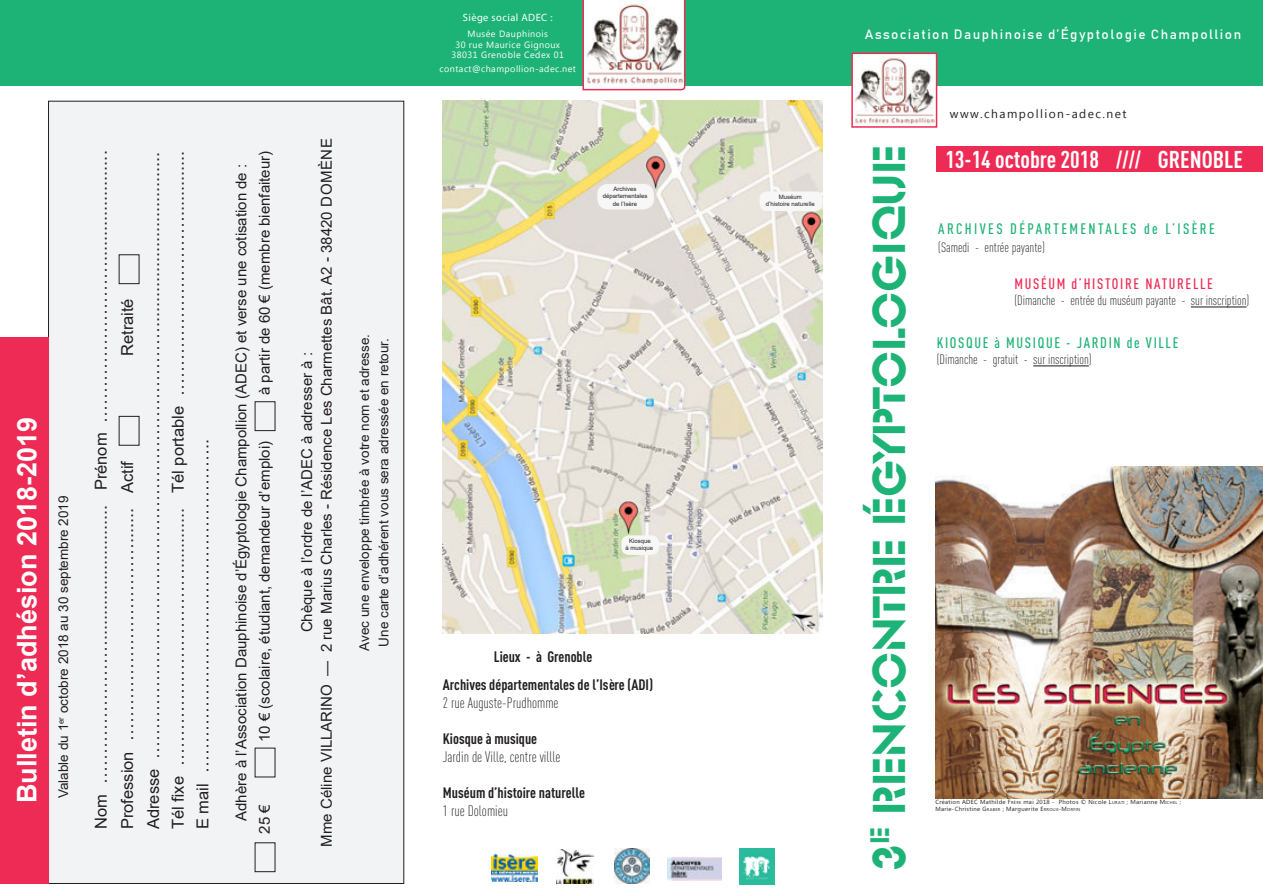
<style>
.page{position:relative;width:1263px;height:893px;background:#fff}
.page>*{position:absolute;margin:0;border:0;box-sizing:border-box;transform-origin:0 0}
.t1{font:48px "Glaser Stencil EF";color:#1db376}
.t2{font:700 27px "Arial";color:#fff}
.t3{font:700 24px "DIN Cond";color:#fff}
.t4{font:18px "Arial";color:#231f20}
.t5{font:16.5px "Arial";color:#231f20}
.t6{font:15px "Arial";color:#231f20}
.t7{font:700 15px "DIN Cond";color:#231f20}
.t8{font:300 15px "DIN Cond";color:#231f20}
.t9{font:500 15px "DIN Cond";letter-spacing:.16em;color:#1db376}
.t10{font:500 15px "DIN Cond";letter-spacing:.11em;color:#1db376}
.t11{font:500 15px "DIN Cond";letter-spacing:.11em;color:#ee2b54}
.t12{font:13.5px "Arial";color:#231f20}
.t13{font:300 13.5px "DIN Cond";color:#231f20}
.t14{font:13.5px "Bahnschrift";letter-spacing:.11em;color:#fff}
.t15{font:12px "Lao UI";letter-spacing:.12em;color:#231f20}
.t16{font:10.65px "Myriad Pro";letter-spacing:.04em;color:#fff}
.t17{font:9.15px "Lao UI";letter-spacing:.05em;color:#fff}
.t18{font:6px/7.2px "Lao UI";letter-spacing:.05em;color:#231f20}
.t19{font:6px/7.2px "Arial";color:#231f20;text-align:center}
.s1{font-size:16.5px}
.s2{font-size:21px}
.s3{font-style:inherit}
.s4{font-size:4.2px}
</style>
<div class="page">
<div style="left:0;top:0;width:1263px;height:85px;background:#1db376"></div>
<div style="left:49px;top:101px;width:355px;height:782px;background:#f2f3f4"></div>
<div style="left:0;top:337px;width:49px;height:547px;background:#ee2b54"></div>
<img style="left:492px;top:854px;width:46px;height:27px">
<img style="left:557px;top:849px;width:36px;height:34px">
<img style="left:668px;top:857px;width:53px;height:23px">
<img style="left:615px;top:849px;width:35px;height:35px">
<svg style="left:582px;top:0;width:104px;height:91px;background:#ded0d0"></svg>
<img style="left:854px;top:56px;width:80px;height:69px">
<div style="left:851px;top:53px;width:86px;height:75px;border:2px solid #ee2b54"></div>
<div style="left:937px;top:147px;width:326px;height:25px;background:#ee2b54"></div>
<img style="left:443px;top:101px;width:379px;height:533px">
<div style="left:597px;top:184px;width:57px;height:25px;background:#f7f7f8;border-radius:10px"></div>
<div style="left:621px;top:535px;width:38px;height:20px;background:#f7f7f8;border-radius:8px"></div>
<hr style="left:1191px;top:306px;width:55px;height:1px;background:#231f20">
<hr style="left:1033px;top:365px;width:56px;height:1px;background:#231f20">
<div style="left:759px;top:191px;width:63px;height:20px;background:#f7f7f8;border-radius:8px"></div>
<img style="left:936px;top:467px;width:327px;height:331px">
<img style="left:739px;top:849px;width:36px;height:35px">
<p class="t2" style="left:8px;top:803px;width:387px;rotate:-90deg">Bulletin d’adhésion 2018-2019</p>
<p class="t12" style="left:54px;top:798px;width:304px;rotate:-90deg">Valable du 1<sup>er</sup> octobre 2018 au 30 septembre 2019</p>
<p class="t4" style="left:88px;top:829px;width:680px;rotate:-90deg"><span class="s1">Nom</span> ……………………........................... <span class="s1">Prénom</span> ………………………......................</p>
<p class="t5" style="left:116px;top:356px;width:59px;rotate:-90deg">Retraité</p>
<p class="t4" style="left:114px;top:829px;width:370px;rotate:-90deg"><span class="s1">Profession</span> ……………………………....... <span class="s1">Actif</span></p>
<p class="t4" style="left:140px;top:829px;width:679px;rotate:-90deg"><span class="s1">Adresse</span> ………………………………………………………………...................................</p>
<p class="t4" style="left:165px;top:829px;width:680px;rotate:-90deg"><span class="s1">Tél fixe</span> ……………………………............ <span class="s1">Tél portable</span> ………………………….............</p>
<p class="t4" style="left:190px;top:829px;width:391px;rotate:-90deg"><span class="s1">E mail</span> ………………………………………………..</p>
<p class="t6" style="left:231px;top:821px;width:658px;rotate:-90deg">Adhère à l’Association Dauphinoise d’Égyptologie Champollion (ADEC) et verse une cotisation de :</p>
<p class="t6" style="left:254px;top:395px;width:246px;rotate:-90deg">à partir de 60 € (membre bienfaiteur)</p>
<p class="t6" style="left:254px;top:742px;width:302px;rotate:-90deg">10 € (scolaire, étudiant, demandeur d’emploi)</p>
<p class="t6" style="left:254px;top:834px;width:31px;rotate:-90deg">25 €</p>
<p class="t6" style="left:316px;top:847px;width:710px;rotate:-90deg">Mme Céline VILLARINO — 2 rue Marius Charles - Résidence Les Charmettes Bât. A2 - 38420 DOMÈNE</p>
<p class="t6" style="left:297px;top:632px;width:282px;rotate:-90deg">Chèque à l’ordre de l’ADEC à adresser à :</p>
<p class="t12" style="left:355px;top:651px;width:318px;rotate:-90deg">Avec une enveloppe timbrée à votre nom et adresse.</p>
<p class="t12" style="left:375px;top:647px;width:310px;rotate:-90deg">Une carte d’adhérent vous sera adressée en retour.</p>
<p class="t16" style="left:463px;top:11px;width:91px">Siège social ADEC :</p>
<p class="t17" style="left:467px;top:27px;width:82px">Musée Dauphinois</p>
<p class="t17" style="left:455px;top:38px;width:106px">30 rue Maurice Gignoux</p>
<p class="t17" style="left:452px;top:49px;width:114px">38031 Grenoble Cedex 01</p>
<p class="t17" style="left:440px;top:63px;width:138px">contact@champollion-adec.net</p>
<p class="t19" style="left:614px;top:186px;width:25px">Archives</p>
<p class="t19" style="left:603px;top:193px;width:46px">départementales</p>
<p class="t19" style="left:613px;top:200px;width:26px">de l’Isère</p>
<p class="t19" style="left:625px;top:537px;width:29px">Kiosque<br>à musique</p>
<p class="t7" style="left:494px;top:647px;width:100px">Lieux - à Grenoble</p>
<p class="t7" style="left:443px;top:676px;width:212px">Archives départementales de l’Isère (ADI)</p>
<p class="t8" style="left:443px;top:694px;width:117px">2 rue Auguste-Prudhomme</p>
<p class="t7" style="left:443px;top:730px;width:96px">Kiosque à musique</p>
<p class="t8" style="left:443px;top:748px;width:119px">Jardin de Ville, centre villle</p>
<p class="t7" style="left:443px;top:784px;width:144px">Muséum d’histoire naturelle</p>
<p class="t8" style="left:443px;top:802px;width:67px">1 rue Dolomieu</p>
<p class="t19" style="left:766px;top:193px;width:50px">Muséum<br>d’histoire naturelle</p>
<p class="t14" style="left:865px;top:25px;width:378px">Association Dauphinoise d’Égyptologie Champollion</p>
<p class="t1" style="left:862px;top:871px;width:729px;rotate:-90deg">3<sup>e</sup> RENCONTRE ÉGYPTOLOGIQUE</p>
<p class="t15" style="left:950px;top:105px;width:178px">www.champollion-adec.net</p>
<p class="t3" style="left:945px;top:145px;width:299px">13-14 octobre 2018 <span class="s2">////</span> GRENOBLE</p>
<p class="t9" style="left:938px;top:220px;width:278px">ARCHIVES DÉPARTEMENTALES de L’ISÈRE</p>
<p class="t13" style="left:938px;top:239px;width:108px">(Samedi - entrée payante)</p>
<p class="t11" style="left:1014px;top:275px;width:200px">MUSÉUM d’HISTOIRE NATURELLE</p>
<p class="t13" style="left:1014px;top:293px;width:236px">(Dimanche - entrée du muséum payante - sur inscription)</p>
<p class="t10" style="left:937px;top:334px;width:243px">KIOSQUE à MUSIQUE - JARDIN de VILLE</p>
<p class="t13" style="left:937px;top:352px;width:156px">(Dimanche - gratuit - sur inscription)</p>
<p class="t18" style="left:935px;top:798px;width:247px">Création ADEC Mathilde <span class="s3">F</span><span class="s4">RÈRE</span> mai 2018 - Photos © Nicole <span class="s3">L</span><span class="s4">URATI</span> ; Marianne <span class="s3">M</span><span class="s4">ICHEL</span> ;<br>Marie-Christine <span class="s3">G</span><span class="s4">RABER</span> ; Marguerite <span class="s3">E</span> <span class="s4">RROUX</span><span class="s3">-M</span><span class="s4">ORFIN</span></p>
</div>
